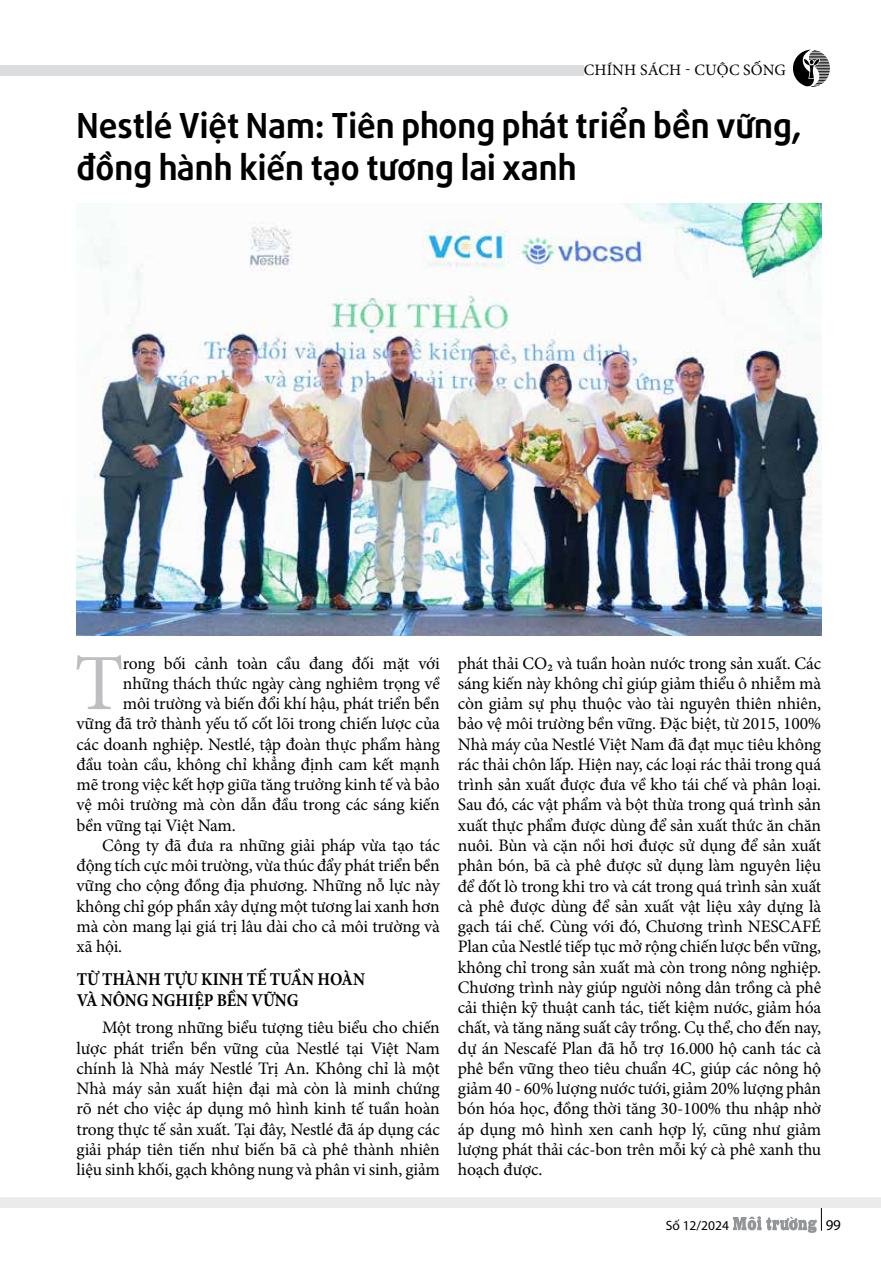
<style>
.page{position:relative;width:881px;height:1272px;background:#fff}
.page>*{position:absolute;margin:0;border:0;box-sizing:border-box;transform-origin:0 0}
.t1{font:79.8px "Minion Pro";color:#bcbec0}
.t2{font:700 34.5px/42px "UTM Daxline";color:#000}
.t3{font:700 18px/20.2px "Minion Pro";letter-spacing:-.005em;color:#000;scale:.9 1}
.t4{font:17.55px/20.2px "Minion Pro";letter-spacing:-.01em;color:#000;text-align:justify}
.t5{font:15.9px "Minion Pro";letter-spacing:.01em;color:#000}
.t6{font:15px "Myriad Pro";color:#000}
.t7{font:13.5px "Myriad Pro";color:#000}
</style>
<div class="page">
<svg style="left:733px;top:1216px;width:83px;height:16px"></svg>
<hr style="left:820px;top:1197px;width:1px;height:33px;background:#000">
<div style="left:0;top:1197px;width:880px;height:11px;background:#ebebec"></div>
<svg style="left:793px;top:50px;width:36px;height:37px"></svg>
<div style="left:0;top:65px;width:583px;height:11px;background:#dcddde"></div>
<img style="left:77px;top:203px;width:743px;height:433px">
<p class="t5" style="left:583px;top:59px;width:203px">CHÍNH SÁCH - CUỘC SỐNG</p>
<h2 class="t2" style="left:77px;top:102px;width:725px">Nestlé Việt Nam: Tiên phong phát triển bền vững, đồng hành kiến tạo tương lai xanh</h2>
<h1 class="t1" style="left:74px;top:630px;width:51px">T</h1>
<p class="t4" style="left:123px;top:653px;width:318px">rong bối cảnh toàn cầu đang đối mặt với</p>
<p class="t4" style="left:123px;top:673px;width:318px">những thách thức ngày càng nghiêm trọng về</p>
<p class="t4" style="left:123px;top:693px;width:318px">môi trường và biến đổi khí hậu, phát triển bền</p>
<p class="t4" style="left:77px;top:713px;width:364px">vững đã trở thành yếu tố cốt lõi trong chiến lược của</p>
<p class="t4" style="left:77px;top:734px;width:364px">các doanh nghiệp. Nestlé, tập đoàn thực phẩm hàng</p>
<p class="t4" style="left:77px;top:754px;width:364px">đầu toàn cầu, không chỉ khẳng định cam kết mạnh</p>
<p class="t4" style="left:77px;top:774px;width:364px">mẽ trong việc kết hợp giữa tăng trưởng kinh tế và bảo</p>
<p class="t4" style="left:77px;top:794px;width:364px">vệ môi trường mà còn dẫn đầu trong các sáng kiến</p>
<p class="t4" style="left:77px;top:815px;width:161px">bền vững tại Việt Nam.</p>
<p class="t4" style="left:102px;top:835px;width:339px">Công ty đã đưa ra những giải pháp vừa tạo tác</p>
<p class="t4" style="left:77px;top:855px;width:364px">động tích cực môi trường, vừa thúc đẩy phát triển bền</p>
<p class="t4" style="left:77px;top:875px;width:364px">vững cho cộng đồng địa phương. Những nỗ lực này</p>
<p class="t4" style="left:77px;top:896px;width:364px">không chỉ góp phần xây dựng một tương lai xanh hơn</p>
<p class="t4" style="left:77px;top:916px;width:364px">mà còn mang lại giá trị lâu dài cho cả môi trường và</p>
<p class="t4" style="left:77px;top:936px;width:47px">xã hội.</p>
<p class="t3" style="left:77px;top:969px;width:322px">TỪ THÀNH TỰU KINH TẾ TUẦN HOÀN<br>VÀ NÔNG NGHIỆP BỀN VỮNG</p>
<p class="t4" style="left:77px;top:1017px;width:364px;text-indent:26px">Một trong những biểu tượng tiêu biểu cho chiến lược phát triển bền vững của Nestlé tại Việt Nam chính là Nhà máy Nestlé Trị An. Không chỉ là một Nhà máy sản xuất hiện đại mà còn là minh chứng rõ nét cho việc áp dụng mô hình kinh tế tuần hoàn trong thực tế sản xuất. Tại đây, Nestlé đã áp dụng các giải pháp tiên tiến như biến bã cà phê thành nhiên liệu sinh khối, gạch không nung và phân vi sinh, giảm</p>
<p class="t4" style="left:457px;top:653px;width:365px">phát thải CO₂ và tuần hoàn nước trong sản xuất. Các sáng kiến này không chỉ giúp giảm thiểu ô nhiễm mà còn giảm sự phụ thuộc vào tài nguyên thiên nhiên, bảo vệ môi trường bền vững. Đặc biệt, từ 2015, 100% Nhà máy của Nestlé Việt Nam đã đạt mục tiêu không rác thải chôn lấp. Hiện nay, các loại rác thải trong quá trình sản xuất được đưa về kho tái chế và phân loại.<br>Sau đó, các vật phẩm và bột thừa trong quá trình sản xuất thực phẩm được dùng để sản xuất thức ăn chăn nuôi. Bùn và cặn nồi hơi được sử dụng để sản xuất phân bón, bã cà phê được sử dụng làm nguyên liệu để đốt lò trong khi tro và cát trong quá trình sản xuất cà phê được dùng để sản xuất vật liệu xây dựng là gạch tái chế. Cùng với đó, Chương trình NESCAFÉ Plan của Nestlé tiếp tục mở rộng chiến lược bền vững, không chỉ trong sản xuất mà còn trong nông nghiệp.<br>Chương trình này giúp người nông dân trồng cà phê cải thiện kỹ thuật canh tác, tiết kiệm nước, giảm hóa chất, và tăng năng suất cây trồng. Cụ thể, cho đến nay, dự án Nescafé Plan đã hỗ trợ 16.000 hộ canh tác cà phê bền vững theo tiêu chuẩn 4C, giúp các nông hộ giảm 40 - 60% lượng nước tưới, giảm 20% lượng phân bón hóa học, đồng thời tăng 30-100% thu nhập nhờ áp dụng mô hình xen canh hợp lý, cũng như giảm lượng phát thải các-bon trên mỗi ký cà phê xanh thu hoạch được.</p>
<p class="t7" style="left:665px;top:1216px;width:65px">Số 12/2024</p>
<p class="t6" style="left:825px;top:1215px;width:17px">99</p>
</div>
